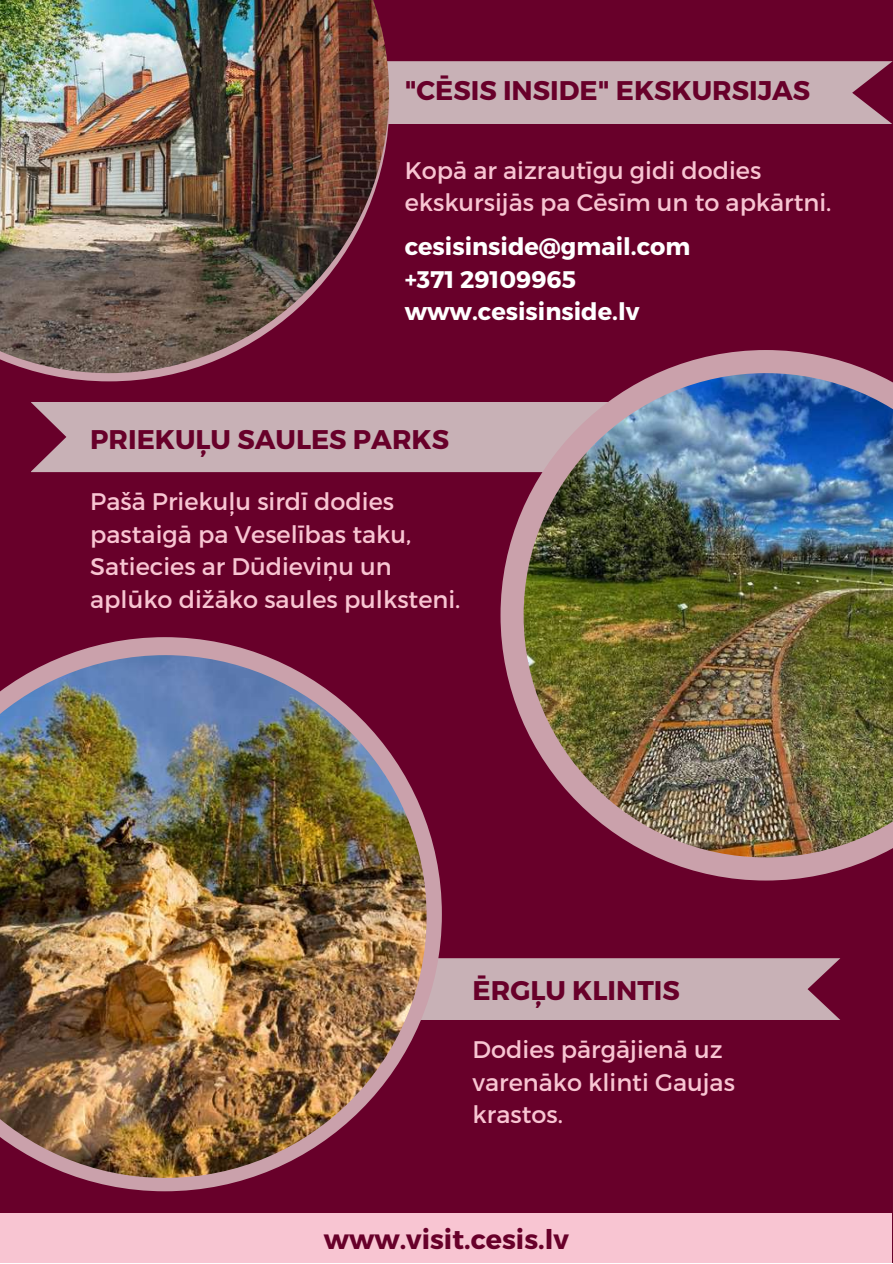
<style>
.page{position:relative;width:893px;height:1264px;background:#fff}
.page>*{position:absolute;margin:0;border:0;box-sizing:border-box;transform-origin:0 0}
.t1{font:700 27px "Montserrat";color:#68002a}
.t2{font:24px/32.5px "Montserrat";color:#f8c5d2}
.t3{font:700 24px/32.5px "Montserrat";color:#fff}
</style>
<div class="page">
<div style="left:0;top:0;width:892px;height:1262px;background:#68002a"></div>
<div style="left:389px;top:61px;width:503px;height:63px;background:#c8b1b6"></div>
<div style="left:442px;top:958px;width:398px;height:62px;background:#c8b1b6"></div>
<div style="left:31px;top:402px;width:469px;height:70px;background:#c8b1b6"></div>
<div style="left:0;top:1213px;width:891px;height:49px;background:#f8c5d2"></div>
<svg style="left:41px;top:373px;width:136px;height:8px"></svg>
<img style="left:0;top:0;width:389px;height:373px">
<svg style="left:500px;top:350px;width:375px;height:530px"></svg>
<img style="left:523px;top:373px;width:369px;height:484px">
<svg style="left:67px;top:637px;width:375px;height:554px"></svg>
<img style="left:0;top:655px;width:426px;height:522px">
<p class="t1" style="left:404px;top:73px;width:407px">"CĒSIS INSIDE" EKSKURSIJAS</p>
<p class="t2" style="left:404px;top:153px;width:428px">Kopā ar aizrautīgu gidi dodies ekskursijās pa Cēsīm un to apkārtni.</p>
<p class="t3" style="left:404px;top:229px;width:287px">cesisinside@gmail.com +371 29109965 www.cesisinside.lv</p>
<p class="t1" style="left:90px;top:422px;width:360px">PRIEKUĻU SAULES PARKS</p>
<p class="t2" style="left:90px;top:484px;width:371px">Pašā Priekuļu sirdī dodies pastaigā pa Veselības taku,<br>Satiecies ar Dūdieviņu un aplūko dižāko saules pulksteni.</p>
<p class="t1" style="left:472px;top:972px;width:209px">ĒRGĻU KLINTIS</p>
<p class="t2" style="left:472px;top:1032px;width:264px">Dodies pārgājienā uz varenāko klinti Gaujas krastos.</p>
<p class="t1" style="left:324px;top:1221px;width:246px">www.visit.cesis.lv</p>
</div>
